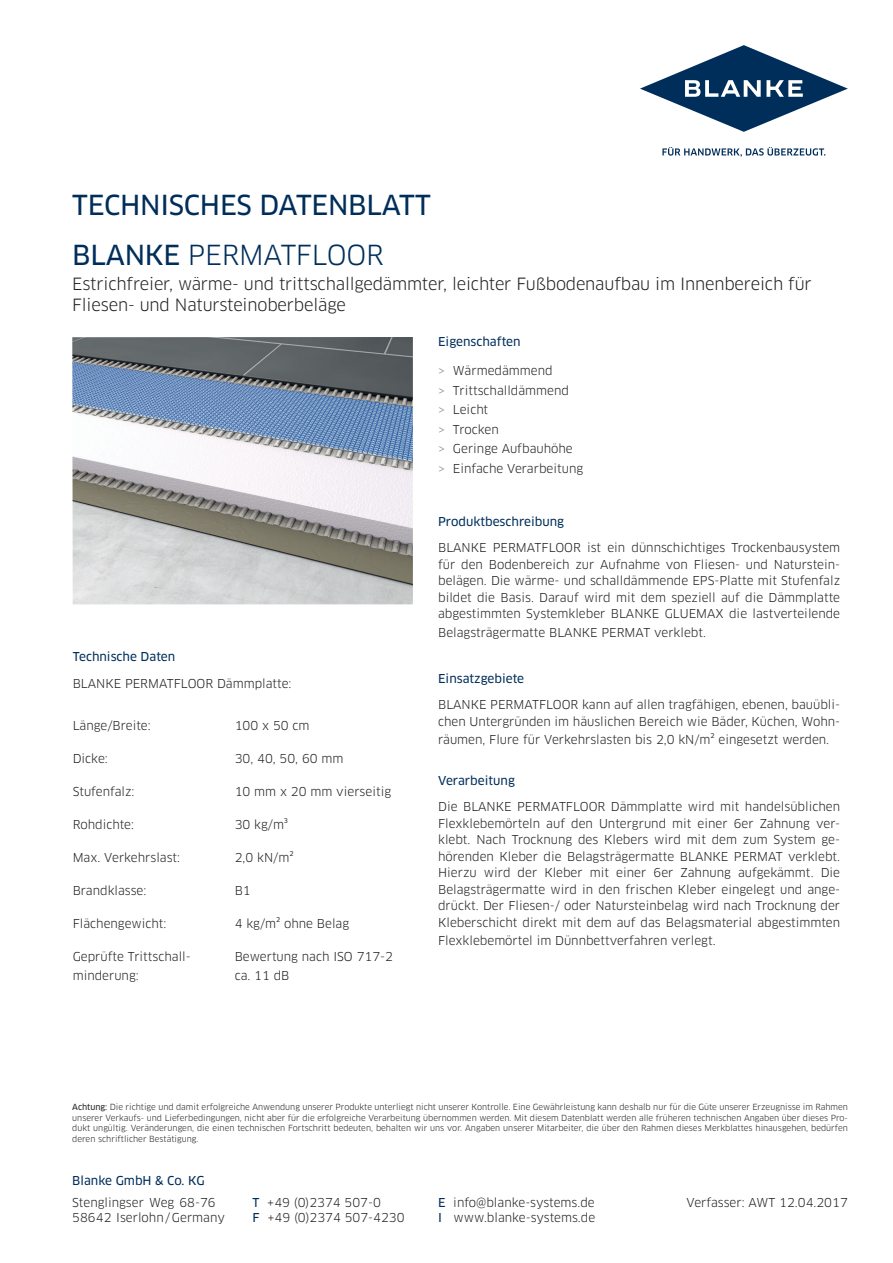
<style>
.page{position:relative;width:893px;height:1263px;background:#fff}
.page>*{position:absolute;margin:0;border:0;box-sizing:border-box;transform-origin:0 0}
.t1{font:27px "Clan OT News";letter-spacing:-.01em;color:#002e5a}
.t2{font:27px "Clan OT";letter-spacing:-.01em;color:#002e5a}
.t3{font:16.5px/21px "Clan OT";letter-spacing:-.01em;color:#231f20}
.fliess{font:12px/16.5px "Clan OT";color:#231f20;text-align:justify}
.ueber{font:12px "Clan OT News";color:#002e5a}
.ueber-2{font:12px "Clan OT";color:#231f20}
.fliess-2{font:8.25px/10.5px "Clan OT";color:#231f20;text-align:justify}
.s1{font-family:"Clan OT News"}
.s2{color:#8a8c8e}
.s3{font-family:"Clan OT News";color:#002e5a}
</style>
<div class="page">
<svg style="left:662px;top:147px;width:163px;height:10px"></svg>
<svg style="left:640px;top:45px;width:208px;height:87px"></svg>
<img style="left:72px;top:337px;width:341px;height:267px">
<p class="t1" style="left:72px;top:189px;width:360px">TECHNISCHES DATENBLATT</p>
<p class="t2" style="left:72px;top:239px;width:313px"><span class="s1">BLANKE</span> PERMATFLOOR</p>
<p class="t3" style="left:72px;top:273px;width:741px">Estrichfreier, wärme- und trittschallgedämmter, leichter Fußbodenaufbau im Innenbereich für<br>Fliesen- und Natursteinoberbeläge</p>
<p class="ueber" style="left:73px;top:650px;width:104px">Technische Daten</p>
<p class="ueber-2" style="left:73px;top:676px;width:220px">BLANKE PERMATFLOOR Dämmplatte:</p>
<p class="fliess" style="left:73px;top:718px;width:79px">Länge/Breite:</p>
<p class="fliess" style="left:235px;top:718px;width:76px">100 x 50 cm</p>
<p class="fliess" style="left:73px;top:751px;width:37px">Dicke:</p>
<p class="fliess" style="left:235px;top:751px;width:110px">30, 40, 50, 60 mm</p>
<p class="fliess" style="left:73px;top:784px;width:63px">Stufenfalz:</p>
<p class="fliess" style="left:235px;top:784px;width:158px">10 mm x 20 mm vierseitig</p>
<p class="fliess" style="left:73px;top:817px;width:63px">Rohdichte:</p>
<p class="fliess" style="left:235px;top:817px;width:55px">30 kg/m³</p>
<p class="fliess" style="left:73px;top:850px;width:109px">Max. Verkehrslast:</p>
<p class="fliess" style="left:235px;top:850px;width:60px">2,0 kN/m²</p>
<p class="fliess" style="left:73px;top:883px;width:75px">Brandklasse:</p>
<p class="fliess" style="left:235px;top:883px;width:18px">B1</p>
<p class="fliess" style="left:73px;top:916px;width:95px">Flächengewicht:</p>
<p class="fliess" style="left:235px;top:916px;width:116px">4 kg/m² ohne Belag</p>
<p class="fliess" style="left:73px;top:949px;width:120px">Geprüfte Trittschall-</p>
<p class="fliess" style="left:235px;top:949px;width:160px">Bewertung nach ISO 717-2</p>
<p class="fliess" style="left:73px;top:967px;width:68px">minderung:</p>
<p class="fliess" style="left:235px;top:967px;width:56px">ca. 11 dB</p>
<p class="ueber" style="left:438px;top:335px;width:84px">Eigenschaften</p>
<p class="fliess" style="left:438px;top:363px;width:116px"><span class="s2">&gt;</span> Wärmedämmend</p>
<p class="fliess" style="left:438px;top:382px;width:132px"><span class="s2">&gt;</span> Trittschalldämmend</p>
<p class="fliess" style="left:438px;top:402px;width:52px"><span class="s2">&gt;</span> Leicht</p>
<p class="fliess" style="left:438px;top:421px;width:62px"><span class="s2">&gt;</span> Trocken</p>
<p class="fliess" style="left:438px;top:441px;width:136px"><span class="s2">&gt;</span> Geringe Aufbauhöhe</p>
<p class="fliess" style="left:438px;top:460px;width:147px"><span class="s2">&gt;</span> Einfache Verarbeitung</p>
<p class="ueber" style="left:438px;top:515px;width:127px">Produktbeschreibung</p>
<p class="fliess" style="left:438px;top:540px;width:404px">BLANKE PERMATFLOOR ist ein dünnschichtiges Trockenbausystem für den Bodenbereich zur Aufnahme von Fliesen- und Naturstein&shy;belägen. Die wärme- und schalldämmende EPS-Platte mit Stufenfalz bildet die Basis. Darauf wird mit dem speziell auf die Dämmplatte abgestimmten Systemkleber BLANKE GLUEMAX die lastverteilende</p>
<p class="fliess" style="left:438px;top:624px;width:269px">Belagsträgermatte BLANKE PERMAT verklebt.</p>
<p class="ueber" style="left:438px;top:671px;width:88px">Einsatzgebiete</p>
<p class="fliess" style="left:438px;top:696px;width:404px">BLANKE PERMATFLOOR kann auf allen tragfähigen, ebenen, bauübli&shy;chen Untergründen im häuslichen Bereich wie Bäder, Küchen, Wohn-</p>
<p class="fliess" style="left:438px;top:732px;width:393px">räumen, Flure für Verkehrslasten bis 2,0 kN/m² eingesetzt werden.</p>
<p class="ueber" style="left:438px;top:773px;width:78px">Verarbeitung</p>
<p class="fliess" style="left:438px;top:798px;width:404px">Die BLANKE PERMATFLOOR Dämmplatte wird mit handelsüblichen Flexklebemörteln auf den Untergrund mit einer 6er Zahnung ver&shy;klebt. Nach Trocknung des Klebers wird mit dem zum System ge&shy;hörenden Kleber die Belagsträgermatte BLANKE PERMAT verklebt.<br>Hierzu wird der Kleber mit einer 6er Zahnung aufgekämmt. Die Belagsträgermatte wird in den frischen Kleber eingelegt und ange&shy;drückt. Der Fliesen-/ oder Natursteinbelag wird nach Trocknung der Kleberschicht direkt mit dem auf das Belagsmaterial abgestimmten</p>
<p class="fliess" style="left:438px;top:933px;width:279px">Flexklebemörtel im Dünnbettverfahren verlegt.</p>
<p class="fliess-2" style="left:72px;top:1102px;width:777px"><span class="s1">Achtung:</span> Die richtige und damit erfolgreiche Anwendung unserer Produkte unterliegt nicht unserer Kontrolle. Eine Gewährleistung kann deshalb nur für die Güte unserer Erzeugnisse im Rahmen unserer Verkaufs- und Lieferbedingungen, nicht aber für die erfolgreiche Verarbeitung übernommen werden. Mit diesem Datenblatt werden alle früheren technischen Angaben über dieses Pro&shy;dukt ungültig. Veränderungen, die einen technischen Fortschritt bedeuten, behalten wir uns vor. Angaben unserer Mitarbeiter, die über den Rahmen dieses Merkblattes hinausgehen, bedürfen deren schriftlicher Bestätigung.</p>
<p class="ueber" style="left:72px;top:1173px;width:134px">Blanke GmbH &amp; Co. KG</p>
<p class="fliess" style="left:72px;top:1194px;width:145px">Stenglingser Weg 68-76</p>
<p class="fliess" style="left:72px;top:1210px;width:154px">58642 Iserlohn/Germany</p>
<p class="fliess" style="left:253px;top:1194px;width:130px"><span class="s3">T</span> +49 (0)2374 507-0</p>
<p class="fliess" style="left:687px;top:1194px;width:163px">Verfasser: AWT 12.04.2017</p>
<p class="fliess" style="left:253px;top:1210px;width:154px"><span class="s3">F</span> +49 (0)2374 507-4230</p>
<p class="fliess" style="left:438px;top:1194px;width:158px"><span class="s3">E</span> info@blanke-systems.de</p>
<p class="fliess" style="left:438px;top:1210px;width:159px"><span class="s3">I</span> www.blanke-systems.de</p>
</div>
